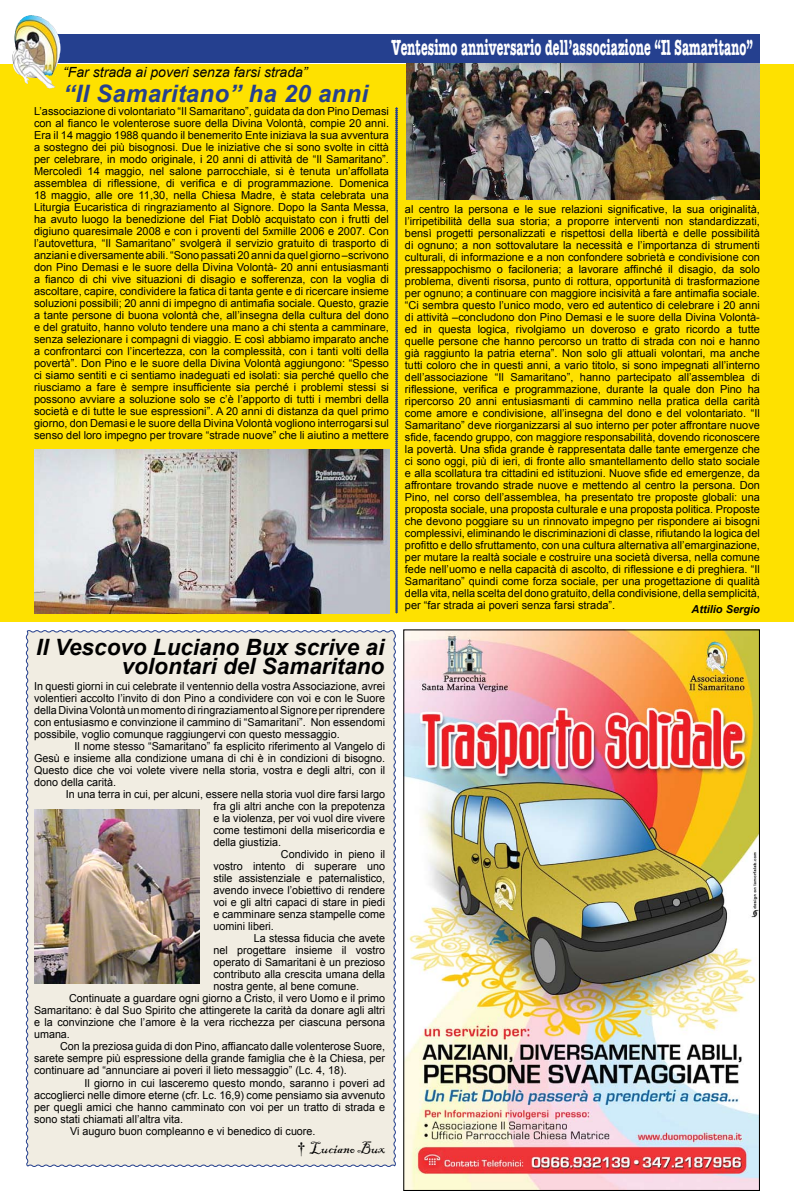
<style>
.page{position:relative;width:794px;height:1191px;background:#fff}
.page>*{position:absolute;margin:0;border:0;box-sizing:border-box;transform-origin:0 0}
.t1{font:italic 700 24px "Arial";letter-spacing:.01em;color:#25408f}
.t2{font:italic 700 22.5px/19px "Arial";color:#000;text-align:right}
.t3{font:16px "Blackadder ITC";color:#000}
.t4{font:italic 14px "Arial";color:#000}
.t5{font:12px "Bocci Text 13 Stch";letter-spacing:.05em;color:#fff}
.t6{font:11px/12px "Arial";color:#000;text-align:justify}
.t7{font:italic 700 11px "Arial";color:#000}
.s1{font-family:"Times New Roman";font-weight:700}
</style>
<div class="page">
<div style="left:0;top:64px;width:794px;height:557px;background:#fee100"></div>
<div style="left:25px;top:630px;width:371px;height:537px;background:#f1ede2"></div>
<img style="left:406px;top:62px;width:354px;height:137px">
<div style="left:34px;top:34px;width:726px;height:28px;background:#25408f"></div>
<img style="left:12px;top:15px;width:48px;height:74px">
<img style="left:405px;top:631px;width:353px;height:558px">
<img style="left:34px;top:450px;width:355px;height:163px">
<img style="left:34px;top:809px;width:166px;height:174px">
<svg style="left:395px;top:107px;width:3px;height:506px;background:#5f6b67"></svg>
<p class="t5" style="left:391px;top:43px;width:362px">Ventesimo anniversario dell’associazione “Il Samaritano”</p>
<p class="t4" style="left:63px;top:63px;width:246px">“Far strada ai poveri senza farsi strada”</p>
<p class="t6" style="left:34px;top:105px;width:356px">L’associazione di volontariato “Il Samaritano”, guidata da don Pino Demasi con al fianco le volenterose suore della Divina Volontà, compie 20 anni.<br>Era il 14 maggio 1988 quando il benemerito Ente iniziava la sua avventura a sostegno dei più bisognosi. Due le iniziative che si sono svolte in città per celebrare, in modo originale, i 20 anni di attività de “Il Samaritano”.<br>Mercoledì 14 maggio, nel salone parrocchiale, si è tenuta un’affollata assemblea di riflessione, di verifica e di programmazione. Domenica 18 maggio, alle ore 11,30, nella Chiesa Madre, è stata celebrata una Liturgia Eucaristica di ringraziamento al Signore. Dopo la Santa Messa, ha avuto luogo la benedizione del Fiat Doblò acquistato con i frutti del digiuno quaresimale 2008 e con i proventi del 5xmille 2006 e 2007. Con l’autovettura, “Il Samaritano” svolgerà il servizio gratuito di trasporto di anziani e diversamente abili. “Sono passati 20 anni da quel giorno –scrivono don Pino Demasi e le suore della Divina Volontà- 20 anni entusiasmanti a fianco di chi vive situazioni di disagio e sofferenza, con la voglia di ascoltare, capire, condividere la fatica di tanta gente e di ricercare insieme soluzioni possibili; 20 anni di impegno di antimafia sociale. Questo, grazie a tante persone di buona volontà che, all’insegna della cultura del dono e del gratuito, hanno voluto tendere una mano a chi stenta a camminare, senza selezionare i compagni di viaggio. E così abbiamo imparato anche a confrontarci con l’incertezza, con la complessità, con i tanti volti della povertà”. Don Pino e le suore della Divina Volontà aggiungono: “Spesso ci siamo sentiti e ci sentiamo inadeguati ed isolati: sia perché quello che riusciamo a fare è sempre insufficiente sia perché i problemi stessi si possono avviare a soluzione solo se c’è l’apporto di tutti i membri della società e di tutte le sue espressioni”. A 20 anni di distanza da quel primo giorno, don Demasi e le suore della Divina Volontà vogliono interrogarsi sul senso del loro impegno per trovare “strade nuove” che li aiutino a mettere</p>
<h1 class="t1" style="left:63px;top:77px;width:306px">“Il Samaritano” ha 20 anni</h1>
<h2 class="t2" style="left:36px;top:638px;width:350px">Il Vescovo Luciano Bux scrive ai volontari del Samaritano</h2>
<p class="t6" style="left:34px;top:680px;width:353px">In questi giorni in cui celebrate il ventennio della vostra Associazione, avrei volentieri accolto l’invito di don Pino a condividere con voi e con le Suore della Divina Volontà un momento di ringraziamento al Signore per riprendere con entusiasmo e convinzione il cammino di “Samaritani”. Non essendomi possibile, voglio comunque raggiungervi con questo messaggio.</p>
<p class="t6" style="left:34px;top:740px;width:353px;text-indent:40px">Il nome stesso “Samaritano” fa esplicito riferimento al Vangelo di Gesù e insieme alla condizione umana di chi è in condizioni di bisogno.<br>Questo dice che voi volete vivere nella storia, vostra e degli altri, con il dono della carità.</p>
<p class="t6" style="left:66px;top:788px;width:321px">In una terra in cui, per alcuni, essere nella storia vuol dire farsi largo</p>
<p class="t6" style="left:213px;top:800px;width:173px">fra gli altri anche con la prepotenza</p>
<p class="t6" style="left:213px;top:812px;width:173px">e la violenza, per voi vuol dire vivere</p>
<p class="t6" style="left:213px;top:824px;width:173px">come testimoni della misericordia e</p>
<p class="t6" style="left:213px;top:836px;width:69px">della giustizia.</p>
<p class="t6" style="left:281px;top:848px;width:106px">Condivido in pieno il</p>
<p class="t6" style="left:213px;top:860px;width:173px">vostro intento di superare uno</p>
<p class="t6" style="left:213px;top:872px;width:173px">stile assistenziale e paternalistico,</p>
<p class="t6" style="left:213px;top:884px;width:173px">avendo invece l’obiettivo di rendere</p>
<p class="t6" style="left:213px;top:896px;width:173px">voi e gli altri capaci di stare in piedi</p>
<p class="t6" style="left:213px;top:908px;width:173px">e camminare senza stampelle come</p>
<p class="t6" style="left:213px;top:920px;width:62px">uomini liberi.</p>
<p class="t6" style="left:254px;top:932px;width:133px">La stessa fiducia che avete</p>
<p class="t6" style="left:213px;top:944px;width:173px">nel progettare insieme il vostro</p>
<p class="t6" style="left:213px;top:956px;width:173px">operato di Samaritani è un prezioso</p>
<p class="t6" style="left:213px;top:968px;width:173px">contributo alla crescita umana della</p>
<p class="t6" style="left:213px;top:980px;width:147px">nostra gente, al bene comune.</p>
<p class="t6" style="left:69px;top:992px;width:318px">Continuate a guardare ogni giorno a Cristo, il vero Uomo e il primo</p>
<p class="t6" style="left:34px;top:1004px;width:353px">Samaritano: è dal Suo Spirito che attingerete la carità da donare agli altri</p>
<p class="t6" style="left:34px;top:1016px;width:353px">e la convinzione che l’amore è la vera ricchezza per ciascuna persona</p>
<p class="t6" style="left:34px;top:1028px;width:37px">umana.</p>
<p class="t6" style="left:60px;top:1040px;width:326px">Con la preziosa guida di don Pino, affiancato dalle volenterose Suore,</p>
<p class="t6" style="left:34px;top:1052px;width:353px">sarete sempre più espressione della grande famiglia che è la Chiesa, per</p>
<p class="t6" style="left:34px;top:1064px;width:314px">continuare ad “annunciare ai poveri il lieto messaggio” (Lc. 4, 18).</p>
<p class="t6" style="left:85px;top:1076px;width:302px">Il giorno in cui lasceremo questo mondo, saranno i poveri ad</p>
<p class="t6" style="left:34px;top:1088px;width:353px">accoglierci nelle dimore eterne (cfr. Lc. 16,9) come pensiamo sia avvenuto</p>
<p class="t6" style="left:34px;top:1100px;width:353px">per quegli amici che hanno camminato con voi per un tratto di strada e</p>
<p class="t6" style="left:34px;top:1112px;width:151px">sono stati chiamati all’altra vita.</p>
<p class="t6" style="left:70px;top:1124px;width:247px">Vi auguro buon compleanno e vi benedico di cuore.</p>
<h3 class="t3" style="left:297px;top:1139px;width:89px"><span class="s1">†</span> Luciano Bux</h3>
<p class="t6" style="left:405px;top:203px;width:356px">al centro la persona e le sue relazioni significative, la sua originalità, l’irripetibilità della sua storia; a proporre interventi non standardizzati, bensì progetti personalizzati e rispettosi della libertà e delle possibilità di ognuno; a non sottovalutare la necessità e l’importanza di strumenti culturali, di informazione e a non confondere sobrietà e condivisione con pressappochismo o faciloneria; a lavorare affinché il disagio, da solo problema, diventi risorsa, punto di rottura, opportunità di trasformazione per ognuno; a continuare con maggiore incisività a fare antimafia sociale. “Ci sembra questo l’unico modo, vero ed autentico di celebrare i 20 anni di attività –concludono don Pino Demasi e le suore della Divina Volontà&shy;ed in questa logica, rivolgiamo un doveroso e grato ricordo a tutte quelle persone che hanno percorso un tratto di strada con noi e hanno già raggiunto la patria eterna”. Non solo gli attuali volontari, ma anche tutti coloro che in questi anni, a vario titolo, si sono impegnati all’interno dell’associazione “Il Samaritano”, hanno partecipato all’assemblea di riflessione, verifica e programmazione, durante la quale don Pino ha ripercorso 20 anni entusiasmanti di cammino nella pratica della carità come amore e condivisione, all’insegna del dono e del volontariato. “Il Samaritano” deve riorganizzarsi al suo interno per poter affrontare nuove sfide, facendo gruppo, con maggiore responsabilità, dovendo riconoscere la povertà. Una sfida grande è rappresentata dalle tante emergenze che ci sono oggi, più di ieri, di fronte allo smantellamento dello stato sociale e alla scollatura tra cittadini ed istituzioni. Nuove sfide ed emergenze, da affrontare trovando strade nuove e mettendo al centro la persona. Don Pino, nel corso dell’assemblea, ha presentato tre proposte globali: una proposta sociale, una proposta culturale e una proposta politica. Proposte che devono poggiare su un rinnovato impegno per rispondere ai bisogni complessivi, eliminando le discriminazioni di classe, rifiutando la logica del profitto e dello sfruttamento, con una cultura alternativa all’emarginazione, per mutare la realtà sociale e costruire una società diversa, nella comune fede nell’uomo e nella capacità di ascolto, di riflessione e di preghiera. “Il Samaritano” quindi come forza sociale, per una progettazione di qualità della vita, nella scelta del dono gratuito, della condivisione, della semplicità, per “far strada ai poveri senza farsi strada”.</p>
<p class="t7" style="left:691px;top:602px;width:70px">Attilio Sergio</p>
</div>
